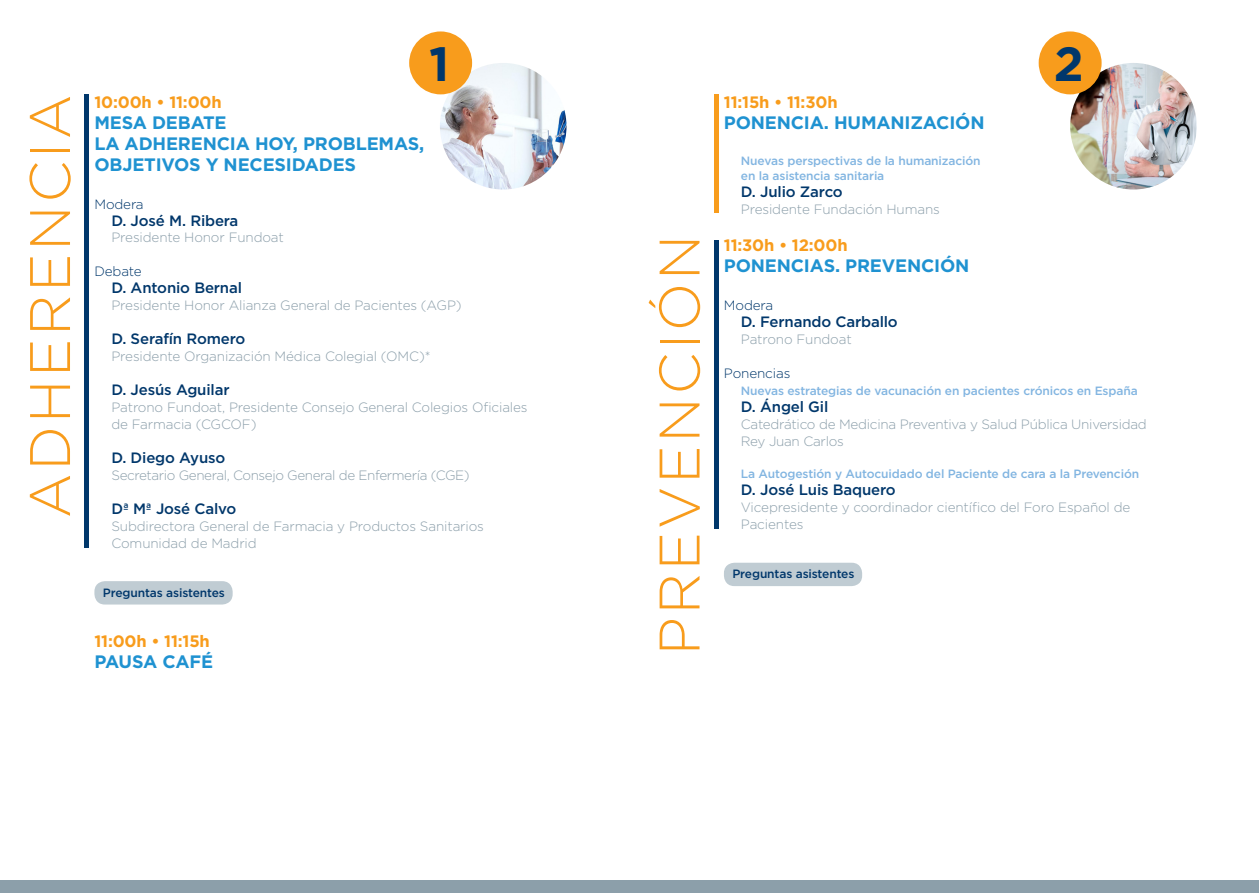
<style>
.page{position:relative;width:1259px;height:893px;background:#fff}
.page>*{position:absolute;margin:0;border:0;box-sizing:border-box;transform-origin:0 0}
.Mesa{font:300 57px "Gotham";letter-spacing:.05em;color:#f89c1c}
.t1{font:700 48px "Gotham";color:#00376b}
.Mesa-2{font:700 18px "Gotham";letter-spacing:-.01em;color:#1f92d1}
.Hora{font:700 16.5px "Gotham";letter-spacing:-.01em;color:#f89c1c}
.Persona{font:500 15px "Gotham";letter-spacing:-.01em;color:#00376b}
.Cargo{font:300 13.5px/17px "Gotham";letter-spacing:-.01em;color:#8c9faa}
.Cargo-2{font:300 13.5px "Gotham";letter-spacing:-.03em;color:#8c9faa}
.Texto{font:300 13.5px "Gotham";letter-spacing:-.01em;color:#00376b}
.Temas{font:500 12px "Gotham";letter-spacing:-.01em;color:#82b5e1}
.Preguntas{font:500 12px "Gotham";letter-spacing:-.01em;color:#00376b}
</style>
<div class="page">
<div style="left:724px;top:563px;width:138px;height:23px;background:#c0ccd3;border-radius:10px"></div>
<div style="left:94px;top:581px;width:139px;height:23px;background:#c0ccd3;border-radius:10px"></div>
<img style="left:440px;top:63px;width:126px;height:127px;border-radius:63px">
<img style="left:1070px;top:63px;width:126px;height:127px;border-radius:63px">
<div style="left:409px;top:31px;width:63px;height:63px;background:#f89c1c;border-radius:50%"></div>
<div style="left:1038px;top:31px;width:63px;height:63px;background:#f89c1c;border-radius:50%"></div>
<div style="left:713px;top:240px;width:5px;height:289px;background:#00376b"></div>
<div style="left:713px;top:94px;width:5px;height:119px;background:#f89c1c"></div>
<div style="left:84px;top:94px;width:5px;height:454px;background:#00376b"></div>
<div style="left:0;top:880px;width:1259px;height:13px;background:#8c9faa"></div>
<p class="Mesa" style="left:14px;top:518px;width:425px;rotate:-90deg">ADHERENCIA</p>
<p class="t1" style="left:429px;top:32px;width:22px">1</p>
<p class="t1" style="left:1053px;top:32px;width:31px">2</p>
<p class="Hora" style="left:94px;top:91px;width:129px">10:00h • 11:00h</p>
<p class="Mesa-2" style="left:94px;top:110px;width:134px">MESA DEBATE</p>
<p class="Mesa-2" style="left:94px;top:131px;width:331px">LA ADHERENCIA HOY, PROBLEMAS,</p>
<p class="Mesa-2" style="left:94px;top:152px;width:263px">OBJETIVOS Y NECESIDADES</p>
<p class="Texto" style="left:94px;top:195px;width:51px">Modera</p>
<p class="Persona" style="left:111px;top:210px;width:128px">D. José M. Ribera</p>
<p class="Cargo" style="left:111px;top:229px;width:174px">Presidente Honor Fundoat</p>
<p class="Texto" style="left:94px;top:263px;width:49px">Debate</p>
<p class="Persona" style="left:111px;top:278px;width:132px">D. Antonio Bernal</p>
<p class="Cargo" style="left:111px;top:297px;width:352px">Presidente Honor Alianza General de Pacientes (AGP)</p>
<p class="Persona" style="left:111px;top:329px;width:135px">D. Serafín Romero</p>
<p class="Cargo" style="left:111px;top:347px;width:320px">Presidente Organización Médica Colegial (OMC)*</p>
<p class="Persona" style="left:111px;top:380px;width:120px">D. Jesús Aguilar</p>
<p class="Cargo" style="left:111px;top:398px;width:418px">Patrono Fundoat, Presidente Consejo General Colegios Oficiales de Farmacia (CGCOF)</p>
<p class="Persona" style="left:111px;top:448px;width:115px">D. Diego Ayuso</p>
<p class="Cargo-2" style="left:111px;top:466px;width:360px">Secretario General, Consejo General de Enfermería (CGE)</p>
<p class="Persona" style="left:111px;top:499px;width:126px">Dª Mª José Calvo</p>
<p class="Cargo" style="left:111px;top:517px;width:374px">Subdirectora General de Farmacia y Productos Sanitarios<br>Comunidad de Madrid</p>
<p class="Preguntas" style="left:103px;top:584px;width:123px">Preguntas asistentes</p>
<p class="Hora" style="left:94px;top:631px;width:117px">11:00h • 11:15h</p>
<p class="Mesa-2" style="left:94px;top:650px;width:120px">PAUSA CAFÉ</p>
<p class="Mesa" style="left:643px;top:655px;width:422px;rotate:-90deg">PREVENCIÓN</p>
<p class="Hora" style="left:724px;top:91px;width:115px">11:15h • 11:30h</p>
<p class="Mesa-2" style="left:724px;top:110px;width:262px">PONENCIA. HUMANIZACIÓN</p>
<p class="Temas" style="left:741px;top:152px;width:241px">Nuevas perspectivas de la humanización</p>
<p class="Temas" style="left:741px;top:167px;width:145px">en la asistencia sanitaria</p>
<p class="Persona" style="left:741px;top:181px;width:103px">D. Julio Zarco</p>
<p class="Cargo" style="left:741px;top:200px;width:200px">Presidente Fundación Humans</p>
<p class="Hora" style="left:724px;top:235px;width:125px">11:30h • 12:00h</p>
<p class="Mesa-2" style="left:724px;top:254px;width:247px">PONENCIAS. PREVENCIÓN</p>
<p class="Texto" style="left:724px;top:297px;width:51px">Modera</p>
<p class="Persona" style="left:741px;top:312px;width:158px">D. Fernando Carballo</p>
<p class="Cargo" style="left:741px;top:331px;width:112px">Patrono Fundoat</p>
<p class="Texto" style="left:724px;top:365px;width:68px">Ponencias</p>
<p class="Temas" style="left:741px;top:383px;width:398px">Nuevas estrategias de vacunación en pacientes crónicos en España</p>
<p class="Persona" style="left:741px;top:397px;width:89px">D. Ángel Gil</p>
<p class="Cargo" style="left:741px;top:415px;width:407px">Catedrático de Medicina Preventiva y Salud Pública Universidad<br>Rey Juan Carlos</p>
<p class="Temas" style="left:741px;top:466px;width:400px">La Autogestión y Autocuidado del Paciente de cara a la Prevención</p>
<p class="Persona" style="left:741px;top:480px;width:156px">D. José Luis Baquero</p>
<p class="Cargo" style="left:741px;top:498px;width:391px">Vicepresidente y coordinador científico del Foro Español de<br>Pacientes</p>
<p class="Preguntas" style="left:732px;top:566px;width:123px">Preguntas asistentes</p>
</div>
